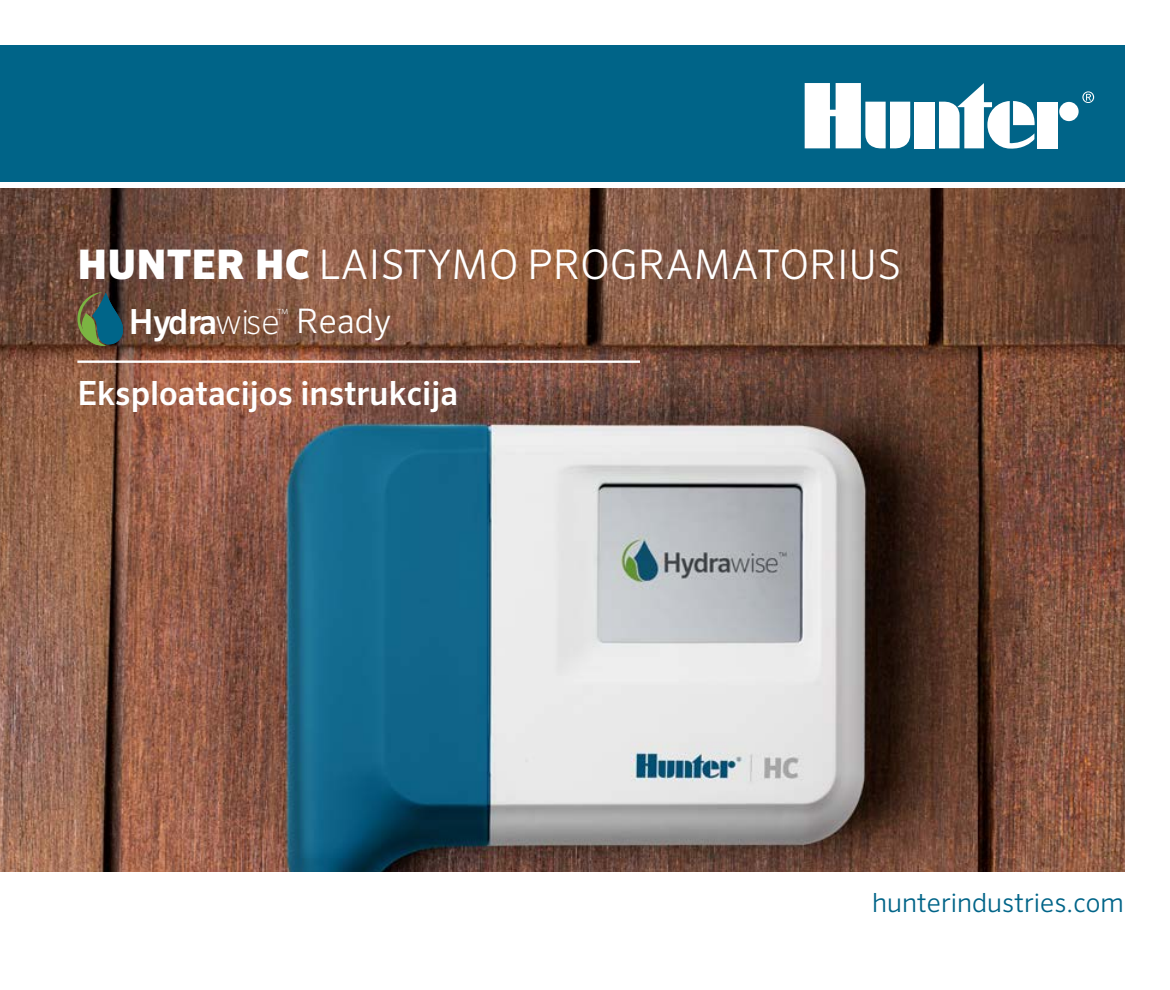
<style>
.page{position:relative;width:1170px;height:990px;background:#fff}
.page>*{position:absolute;margin:0;border:0;box-sizing:border-box;transform-origin:0 0}
.t1{font:300 40.75px "Sero Pro";letter-spacing:.01em;color:#fff}
.t2{font:500 34.75px "Sero Pro";letter-spacing:-.04em;color:#fff}
.t3{font:500 33.5px "Sero Pro";color:#fff}
.t4{font:300 26.5px "Sero Pro";color:#006488}
.s1{font-weight:900}
.s2{font-weight:200}
.s3{font-weight:300;font-size:33.75px}
</style>
<div class="page">
<div style="left:0;top:45px;width:1125px;height:137px;background:#006488"></div>
<svg style="left:1082px;top:91px;width:12px;height:12px"></svg>
<div style="left:914px;top:102px;width:21px;height:46px;background:#fff"></div>
<div style="left:1059px;top:102px;width:20px;height:19px;background:#fff;border-radius:50%"></div>
<div style="left:1038px;top:102px;width:20px;height:46px;background:#fff"></div>
<svg style="left:939px;top:83px;width:96px;height:66px"></svg>
<svg style="left:805px;top:83px;width:105px;height:66px"></svg>
<img style="left:0;top:189px;width:1125px;height:683px">
<hr style="left:77px;top:360px;width:563px;height:3px;background:#fff">
<svg style="left:77px;top:292px;width:47px;height:54px"></svg>
<p class="t1" style="left:78px;top:240px;width:825px"><span class="s1">HUNTER HC</span> LAISTYMO PROGRAMATORIUS</p>
<p class="t2" style="left:129px;top:300px;width:264px">Hydra<span class="s2">wise</span><sup>™</sup> <span class="s3">Ready</span></p>
<p class="t3" style="left:77px;top:373px;width:382px">Eksploatacijos instrukcija</p>
<p class="t4" style="left:872px;top:886px;width:253px">hunterindustries.com</p>
</div>
